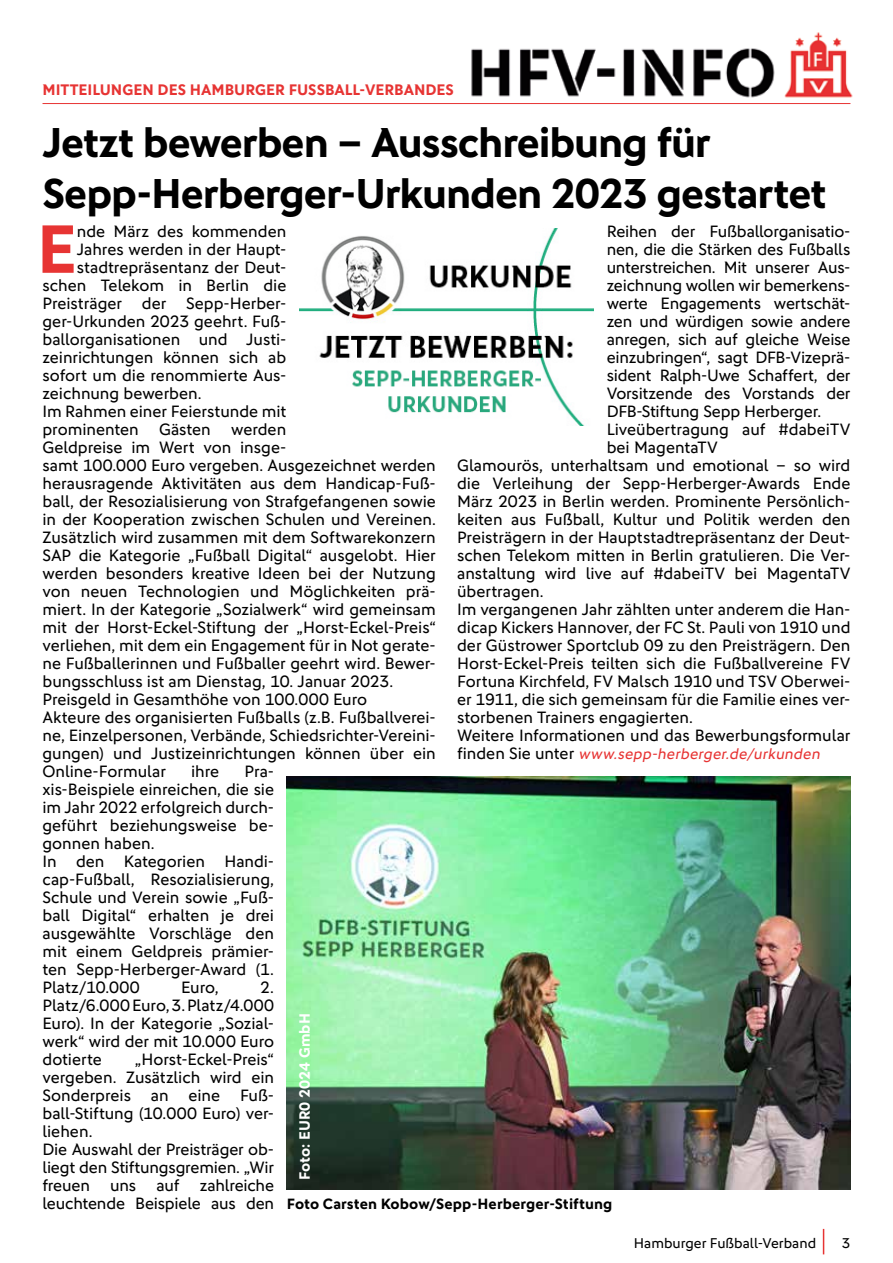
<style>
.page{position:relative;width:893px;height:1263px;background:#fff}
.page>*{position:absolute;margin:0;border:0;box-sizing:border-box;transform-origin:0 0}
.t1{font:700 68.7px "DFB Sans";color:#e73433}
.t2{font:700 42px/50.4px "DFB Sans";letter-spacing:-.025em;color:#000}
.t3{font:16.5px/18px "DFB Sans";letter-spacing:-.005em;color:#000}
.t4{font:700 15.3px "DFB Sans";color:#e73433}
.t5{font:italic 15.15px "DFB Sans";color:#e73433}
.t6{font:700 15px "DFB Sans";letter-spacing:.005em;color:#000}
.t7{font:700 15px "DFB Sans";letter-spacing:.005em;color:#fff}
.t8{font:14.25px "DFB Sans";color:#000}
.s1{font-style:normal;font-size:16.5px;color:#000}
</style>
<div class="page">
<svg style="left:823px;top:1229px;width:1px;height:25px"></svg>
<hr style="left:43px;top:103px;width:807px;height:1px;background:#e73433">
<img style="left:471px;top:32px;width:382px;height:66px">
<img style="left:287px;top:777px;width:563px;height:413px">
<img style="left:299px;top:228px;width:295px;height:197px">
<p class="t4" style="left:43px;top:80px;width:413px">MITTEILUNGEN DES HAMBURGER FUSSBALL-VERBANDES</p>
<h2 class="t2" style="left:43px;top:117px;width:785px">Jetzt bewerben – Ausschreibung für<br>Sepp-Herberger-Urkunden 2023 gestartet</h2>
<h1 class="t1" style="left:37px;top:208px;width:42px">E</h1>
<p class="t3" style="left:77px;top:222px;width:211px">nde März des kommenden</p>
<p class="t3" style="left:607px;top:222px;width:245px">Reihen der Fußballorganisatio-</p>
<p class="t3" style="left:607px;top:240px;width:245px">nen, die die Stärken des Fußballs</p>
<p class="t3" style="left:607px;top:258px;width:245px">unterstreichen. Mit unserer Aus-</p>
<p class="t3" style="left:607px;top:276px;width:245px">zeichnung wollen wir bemerkens-</p>
<p class="t3" style="left:607px;top:294px;width:245px">werte Engagements wertschät-</p>
<p class="t3" style="left:607px;top:312px;width:245px">zen und würdigen sowie andere</p>
<p class="t3" style="left:607px;top:330px;width:245px">anregen, sich auf gleiche Weise</p>
<p class="t3" style="left:607px;top:348px;width:245px">einzubringen“, sagt DFB-Vizeprä-</p>
<p class="t3" style="left:607px;top:366px;width:245px">sident Ralph-Uwe Schaffert, der</p>
<p class="t3" style="left:607px;top:384px;width:245px">Vorsitzende des Vorstands der</p>
<p class="t3" style="left:607px;top:402px;width:216px">DFB-Stiftung Sepp Herberger.</p>
<p class="t3" style="left:607px;top:420px;width:245px">Liveübertragung auf #dabeiTV</p>
<p class="t3" style="left:607px;top:438px;width:113px">bei MagentaTV</p>
<p class="t3" style="left:457px;top:456px;width:395px">Glamourös, unterhaltsam und emotional – so wird</p>
<p class="t3" style="left:457px;top:474px;width:395px">die Verleihung der Sepp-Herberger-Awards Ende</p>
<p class="t3" style="left:457px;top:492px;width:395px">März 2023 in Berlin werden. Prominente Persönlich-</p>
<p class="t3" style="left:457px;top:510px;width:395px">keiten aus Fußball, Kultur und Politik werden den</p>
<p class="t3" style="left:457px;top:528px;width:395px">Preisträgern in der Hauptstadtrepräsentanz der Deut-</p>
<p class="t3" style="left:457px;top:546px;width:395px">schen Telekom mitten in Berlin gratulieren. Die Ver-</p>
<p class="t3" style="left:457px;top:564px;width:395px">anstaltung wird live auf #dabeiTV bei MagentaTV</p>
<p class="t3" style="left:457px;top:582px;width:88px">übertragen.</p>
<p class="t3" style="left:457px;top:600px;width:395px">Im vergangenen Jahr zählten unter anderem die Han-</p>
<p class="t3" style="left:457px;top:618px;width:395px">dicap Kickers Hannover, der FC St. Pauli von 1910 und</p>
<p class="t3" style="left:457px;top:636px;width:395px">der Güstrower Sportclub 09 zu den Preisträgern. Den</p>
<p class="t3" style="left:457px;top:654px;width:395px">Horst-Eckel-Preis teilten sich die Fußballvereine FV</p>
<p class="t3" style="left:457px;top:672px;width:395px">Fortuna Kirchfeld, FV Malsch 1910 und TSV Oberwei-</p>
<p class="t3" style="left:457px;top:690px;width:395px">er 1911, die sich gemeinsam für die Familie eines ver-</p>
<p class="t3" style="left:457px;top:708px;width:237px">storbenen Trainers engagierten.</p>
<p class="t3" style="left:457px;top:726px;width:395px">Weitere Informationen und das Bewerbungsformular</p>
<p class="t5" style="left:457px;top:745px;width:367px"><span class="s1">fi n d e n S i e u n te r</span> www.sepp-herberger.de/urkunden</p>
<p class="t3" style="left:77px;top:240px;width:211px">Jahres werden in der Haupt-</p>
<p class="t3" style="left:77px;top:258px;width:211px">stadtrepräsentanz der Deut-</p>
<p class="t3" style="left:43px;top:276px;width:245px">schen Telekom in Berlin die</p>
<p class="t3" style="left:43px;top:294px;width:245px">Preisträger der Sepp-Herber-</p>
<p class="t3" style="left:43px;top:312px;width:245px">ger-Urkunden 2023 geehrt. Fuß-</p>
<p class="t3" style="left:43px;top:330px;width:245px">ballorganisationen und Justi-</p>
<p class="t3" style="left:43px;top:348px;width:245px">zeinrichtungen können sich ab</p>
<p class="t3" style="left:43px;top:366px;width:245px">sofort um die renommierte Aus-</p>
<p class="t3" style="left:43px;top:384px;width:161px">zeichnung bewerben.</p>
<p class="t3" style="left:43px;top:402px;width:245px">Im Rahmen einer Feierstunde mit</p>
<p class="t3" style="left:43px;top:420px;width:245px">prominenten Gästen werden</p>
<p class="t3" style="left:43px;top:438px;width:245px">Geldpreise im Wert von insge-</p>
<p class="t3" style="left:43px;top:456px;width:395px">samt 100.000 Euro vergeben. Ausgezeichnet werden</p>
<p class="t3" style="left:43px;top:474px;width:395px">herausragende Aktivitäten aus dem Handicap-Fuß-</p>
<p class="t3" style="left:43px;top:492px;width:395px">ball, der Resozialisierung von Strafgefangenen sowie</p>
<p class="t3" style="left:43px;top:510px;width:395px">in der Kooperation zwischen Schulen und Vereinen.</p>
<p class="t3" style="left:43px;top:528px;width:395px">Zusätzlich wird zusammen mit dem Softwarekonzern</p>
<p class="t3" style="left:43px;top:546px;width:395px">SAP die Kategorie „Fußball Digital“ ausgelobt. Hier</p>
<p class="t3" style="left:43px;top:564px;width:395px">werden besonders kreative Ideen bei der Nutzung</p>
<p class="t3" style="left:43px;top:582px;width:395px">von neuen Technologien und Möglichkeiten prä-</p>
<p class="t3" style="left:43px;top:600px;width:395px">miert. In der Kategorie „Sozialwerk“ wird gemeinsam</p>
<p class="t3" style="left:43px;top:618px;width:395px">mit der Horst-Eckel-Stiftung der „Horst-Eckel-Preis“</p>
<p class="t3" style="left:43px;top:636px;width:395px">verliehen, mit dem ein Engagement für in Not gerate-</p>
<p class="t3" style="left:43px;top:654px;width:395px">ne Fußballerinnen und Fußballer geehrt wird. Bewer-</p>
<p class="t3" style="left:43px;top:672px;width:352px">bungsschluss ist am Dienstag, 10. Januar 2023.</p>
<p class="t3" style="left:43px;top:690px;width:326px">Preisgeld in Gesamthöhe von 100.000 Euro</p>
<p class="t3" style="left:43px;top:708px;width:395px">Akteure des organisierten Fußballs (z.B. Fußballverei-</p>
<p class="t3" style="left:43px;top:726px;width:395px">ne, Einzelpersonen, Verbände, Schiedsrichter-Vereini-</p>
<p class="t3" style="left:43px;top:744px;width:395px">gungen) und Justizeinrichtungen können über ein</p>
<p class="t3" style="left:43px;top:762px;width:125px">Online-Formular</p>
<p class="t3" style="left:191px;top:762px;width:30px">ihre</p>
<p class="t3" style="left:43px;top:762px;width:233px;text-indent:202px">Pra&shy;xis-Beispiele einreichen, die sie im Jahr 2022 erfolgreich durch&shy;geführt beziehungsweise be&shy;gonnen haben.<br>In den Kategorien Handi&shy;cap-Fußball, Resozialisierung,<br>Schule und Verein sowie „Fuß&shy;ball Digital“ erhalten je drei ausgewählte Vorschläge den mit einem Geldpreis prämier&shy;ten Sepp-Herberger-Award (1.<br>Platz/10.000</p>
<p class="t3" style="left:43px;top:978px;width:233px;text-align:justify;text-indent:218px">2.<br>Platz/6.000 Euro, 3. Platz/4.000<br>Euro). In der Kategorie „Sozial&shy;werk“ wird der mit 10.000 Euro dotierte</p>
<p class="t3" style="left:181px;top:978px;width:39px">Euro,</p>
<p class="t7" style="left:296px;top:1180px;width:168px;rotate:-90deg">Foto: EUR0 2024 GmbH</p>
<p class="t3" style="left:43px;top:1050px;width:233px;text-indent:92px">„Horst-Eckel-Preis“ vergeben. Zusätzlich wird ein<br>Sonderpreis an eine Fuß&shy;ball-Stiftung (10.000 Euro) ver&shy;liehen.<br>Die Auswahl der Preisträger ob&shy;liegt den Stiftungsgremien. „Wir freuen uns auf zahlreiche leuchtende Beispiele aus den</p>
<p class="t6" style="left:287px;top:1195px;width:327px">Foto Carsten Kobow/Sepp-Herberger-Stiftung</p>
<p class="t8" style="left:634px;top:1235px;width:184px">Hamburger Fußball-Verband</p>
<p class="t8" style="left:842px;top:1235px;width:10px">3</p>
</div>
